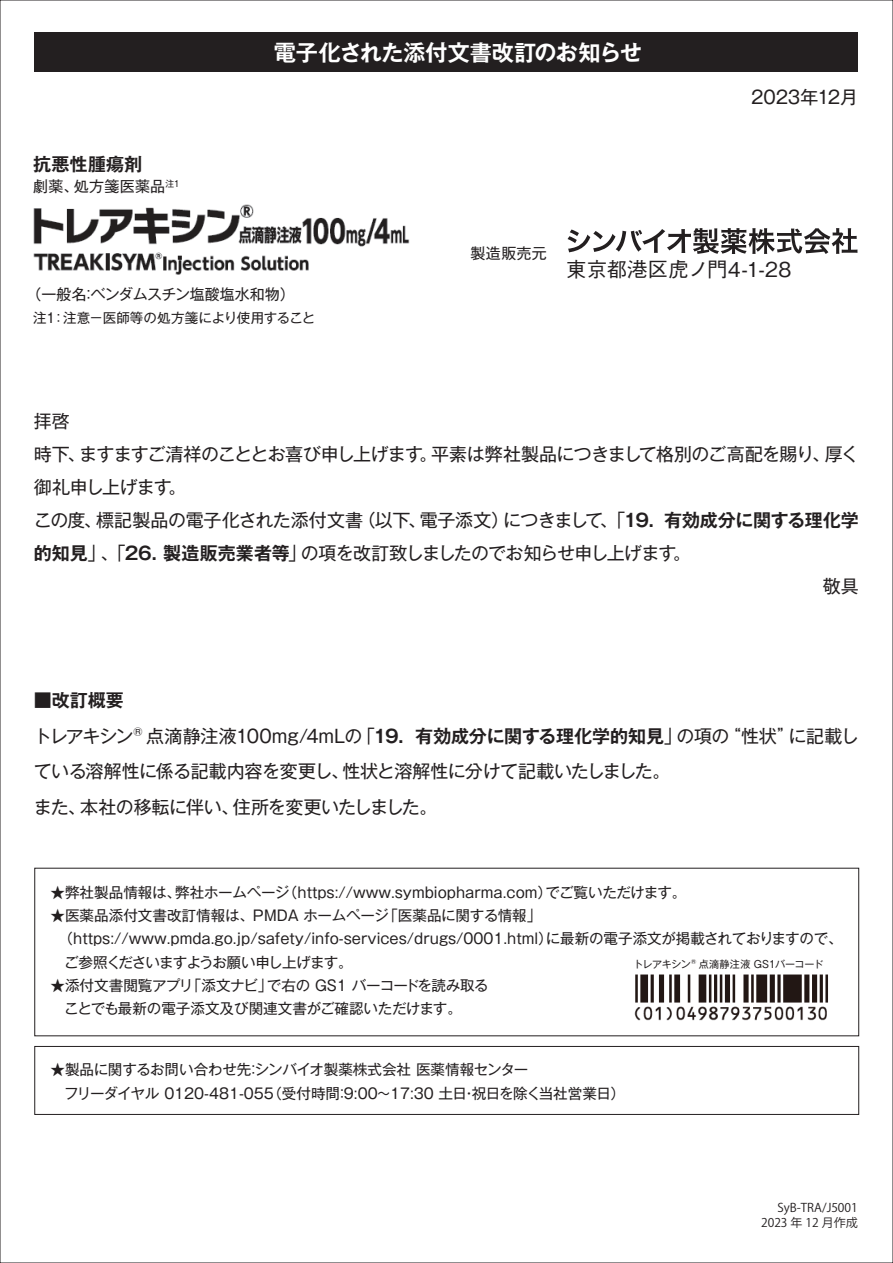
<style>
.page{position:relative;width:893px;height:1263px;background:#fff}
.page>*{position:absolute;margin:0;border:0;box-sizing:border-box;transform-origin:0 0}
.t1{font:700 22.2px "Gothic MB101 Pro De";letter-spacing:-.01em;color:#fff}
.t2{font:500 20.55px "Gothic BBB Pro";letter-spacing:.005em;color:#231f20}
.t3{font:18px/35.4px "Gothic MB101 Pro";letter-spacing:-.03em;color:#231f20}
.t4{font:18px "Gothic MB101 Pro";letter-spacing:-.05em;color:#231f20}
.t5{font:700 18px "Gothic MB101 Pro De";letter-spacing:.01em;color:#231f20}
.t6{font:18px "Gothic MB101 Pro";letter-spacing:-.005em;color:#231f20}
.t7{font:15px "Gothic MB101 Pro";color:#231f20}
.t8{font:14.55px/23.2px "Gothic MB101 Pro";color:#231f20}
.t9{font:13.5px "Gothic MB101 Pro";letter-spacing:-.005em;color:#231f20}
.t10{font:12px/15px "Koz Go Pr 6 N";color:#231f20;text-align:right}
.t11{font:10.05px "Gothic MB101 Pro";letter-spacing:-.035em;color:#231f20}
.s1{font-family:"Gothic MB101 Pro De";font-weight:700}
</style>
<div class="page">
<div style="left:34px;top:33px;width:824px;height:39px;background:#231f20"></div>
<img style="left:33px;top:204px;width:377px;height:71px">
<img style="left:634px;top:974px;width:194px;height:47px">
<div style="left:34px;top:1046px;width:825px;height:69px;border:1px solid #231f20"></div>
<svg style="left:568px;top:228px;width:289px;height:26px"></svg>
<p class="t5" style="left:33px;top:150px;width:111px">抗悪性腫瘍剤</p>
<p class="t7" style="left:33px;top:174px;width:148px">劇薬、処方箋医薬品<sup>注1</sup></p>
<h1 class="t1" style="left:252px;top:34px;width:392px">　電子化された添付文書改訂のお知らせ</h1>
<p class="t6" style="left:751px;top:82px;width:108px">2023年12月</p>
<p class="t7" style="left:471px;top:241px;width:78px">製造販売元</p>
<h2 class="t2" style="left:566px;top:253px;width:227px">東京都港区虎ノ門4-1-28</h2>
<p class="t7" style="left:27px;top:282px;width:270px">（一般名：ベンダムスチン塩酸塩水和物）</p>
<p class="t9" style="left:33px;top:307px;width:284px">注1：注意－医師等の処方箋により使用すること</p>
<p class="t3" style="left:34px;top:401px;width:37px">拝啓</p>
<p class="t3" style="left:34px;top:434px;width:826px">時下、ますますご清祥のこととお喜び申し上げます。平素は弊社製品につきまして格別のご高配を賜り、厚く</p>
<p class="t3" style="left:34px;top:467px;width:154px">御礼申し上げます。</p>
<p class="t3" style="left:34px;top:500px;width:826px">この度、標記製品の電子化された添付文書（以下、電子添文）につきまして、「<span class="s1">19. 有効成分に関する理化学</span></p>
<p class="t4" style="left:34px;top:538px;width:659px"><span class="s1">的知見</span>」、「<span class="s1">26. 製造販売業者等</span>」の項を改訂致しましたのでお知らせ申し上げます。</p>
<p class="t3" style="left:823px;top:566px;width:38px">敬具</p>
<p class="t5" style="left:34px;top:685px;width:92px">■改訂概要</p>
<p class="t3" style="left:34px;top:716px;width:826px">トレアキシン®点滴静注液100mg/4mLの「<span class="s1">19. 有効成分に関する理化学的知見</span>」の項の“性状”に記載している溶解性に係る記載内容を変更し、性状と溶解性に分けて記載いたしました。<br>また、本社の移転に伴い、住所を変更いたしました。</p>
<p class="t8" style="left:51px;top:878px;width:637px">★弊社製品情報は、弊社ホームページ（https://www.symbiopharma.com）でご覧いただけます。</p>
<p class="t8" style="left:51px;top:902px;width:794px">★医薬品添付文書改訂情報は、PMDA ホームページ「医薬品に関する情報」<br>　（https://www.pmda.go.jp/safety/info-services/drugs/0001.html）に最新の電子添文が掲載されておりますので、　ご参照くださいますようお願い申し上げます。</p>
<p class="t8" style="left:51px;top:972px;width:440px">★添付文書閲覧アプリ「添文ナビ」で右の GS1 バーコードを読み取る　ことでも最新の電子添文及び関連文書がご確認いただけます。</p>
<p class="t11" style="left:633px;top:955px;width:192px">トレアキシン®点滴静注液 GS1バーコード</p>
<p class="t8" style="left:51px;top:1056px;width:576px">★製品に関するお問い合わせ先：シンバイオ製薬株式会社 医薬情報センター<br>　フリーダイヤル 0120-481-055（受付時間：9:00～17:30 土日・祝日を除く当社営業日）</p>
<p class="t10" style="left:761px;top:1201px;width:98px">SyB-TRA/J5001<br>2023 年 12 月作成</p>
</div>
